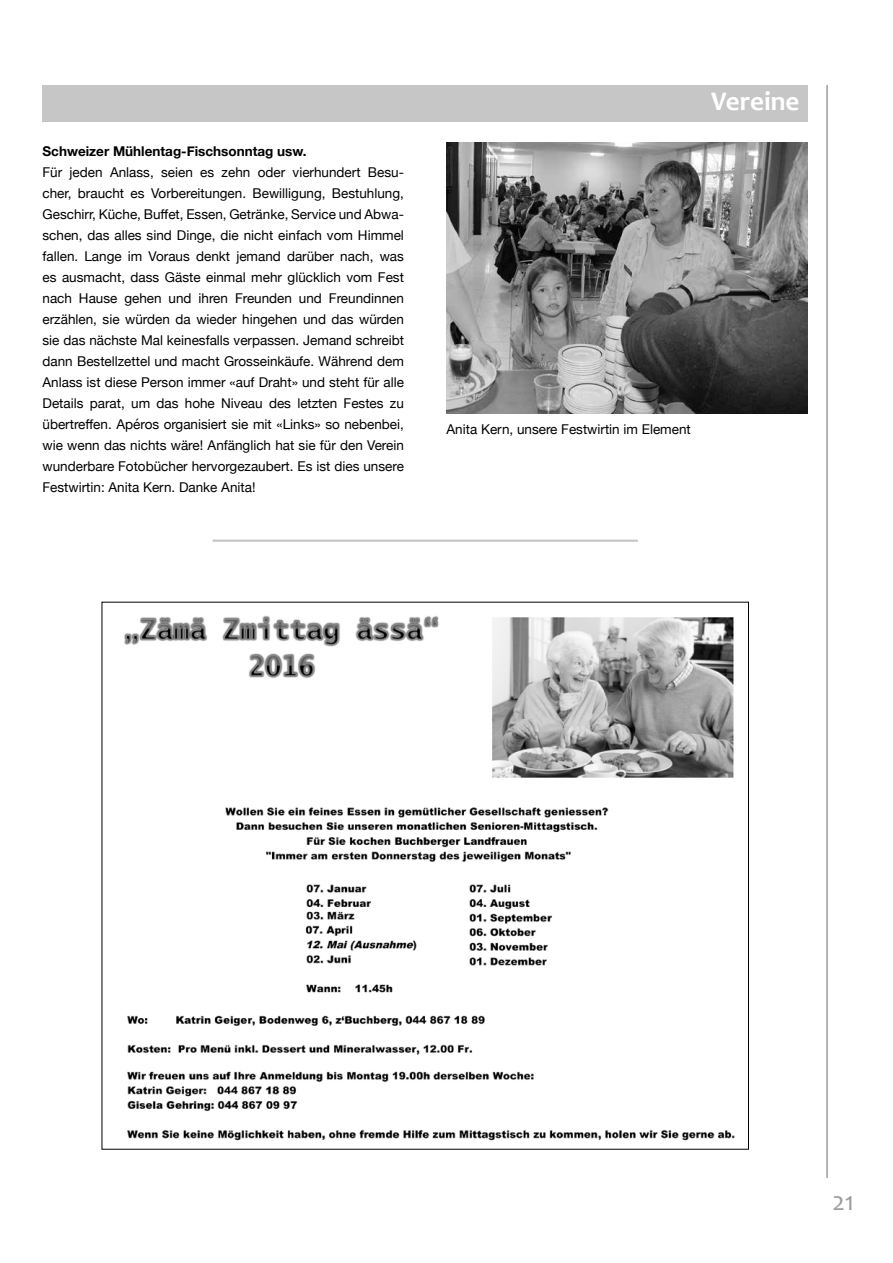
<style>
.page{position:relative;width:893px;height:1263px;background:#fff}
.page>*{position:absolute;margin:0;border:0;box-sizing:border-box;transform-origin:0 0}
.t1{font:700 27px "Candara";color:#fff}
.t2{font:27px "Candara";color:#9d9d9c}
.t3{font:13.5px/21px "Helvetica Neue";color:#000;text-align:justify}
.t4{font:700 13.5px "Helvetica Neue";color:#000}
</style>
<div class="page">
<hr style="left:826px;top:85px;width:2px;height:1093px;background:#9d9d9c">
<div style="left:43px;top:85px;width:765px;height:36px;background:#c6c6c6"></div>
<img style="left:446px;top:142px;width:362px;height:271px">
<hr style="left:213px;top:539px;width:425px;height:3px;background:#c6c6c6">
<img style="left:124px;top:616px;width:611px;height:525px">
<p class="t4" style="left:43px;top:140px;width:265px">Schweizer Mühlentag-Fischsonntag usw.</p>
<p class="t3" style="left:43px;top:162px;width:363px">Für jeden Anlass, seien es zehn oder vierhundert Besu&shy;cher, braucht es Vorbereitungen. Bewilligung, Bestuhlung, Geschirr, Küche, Buffet, Essen, Getränke, Service und Abwa&shy;schen, das alles sind Dinge, die nicht einfach vom Himmel fallen. Lange im Voraus denkt jemand darüber nach, was es ausmacht, dass Gäste einmal mehr glücklich vom Fest nach Hause gehen und ihren Freunden und Freundinnen erzählen, sie würden da wieder hingehen und das würden sie das nächste Mal keinesfalls verpassen. Jemand schreibt dann Bestellzettel und macht Grosseinkäufe. Während dem Anlass ist diese Person immer «auf Draht» und steht für alle Details parat, um das hohe Niveau des letzten Festes zu übertreffen. Apéros organisiert sie mit «Links» so nebenbei, wie wenn das nichts wäre! Anfänglich hat sie für den Verein wunderbare Fotobücher hervorgezaubert. Es ist dies unsere Festwirtin: Anita Kern. Danke Anita!</p>
<h1 class="t1" style="left:711px;top:84px;width:90px">Vereine</h1>
<p class="t3" style="left:446px;top:420px;width:246px">Anita Kern, unsere Festwirtin im Element</p>
<h1 class="t2" style="left:832px;top:1185px;width:23px">21</h1>
</div>
